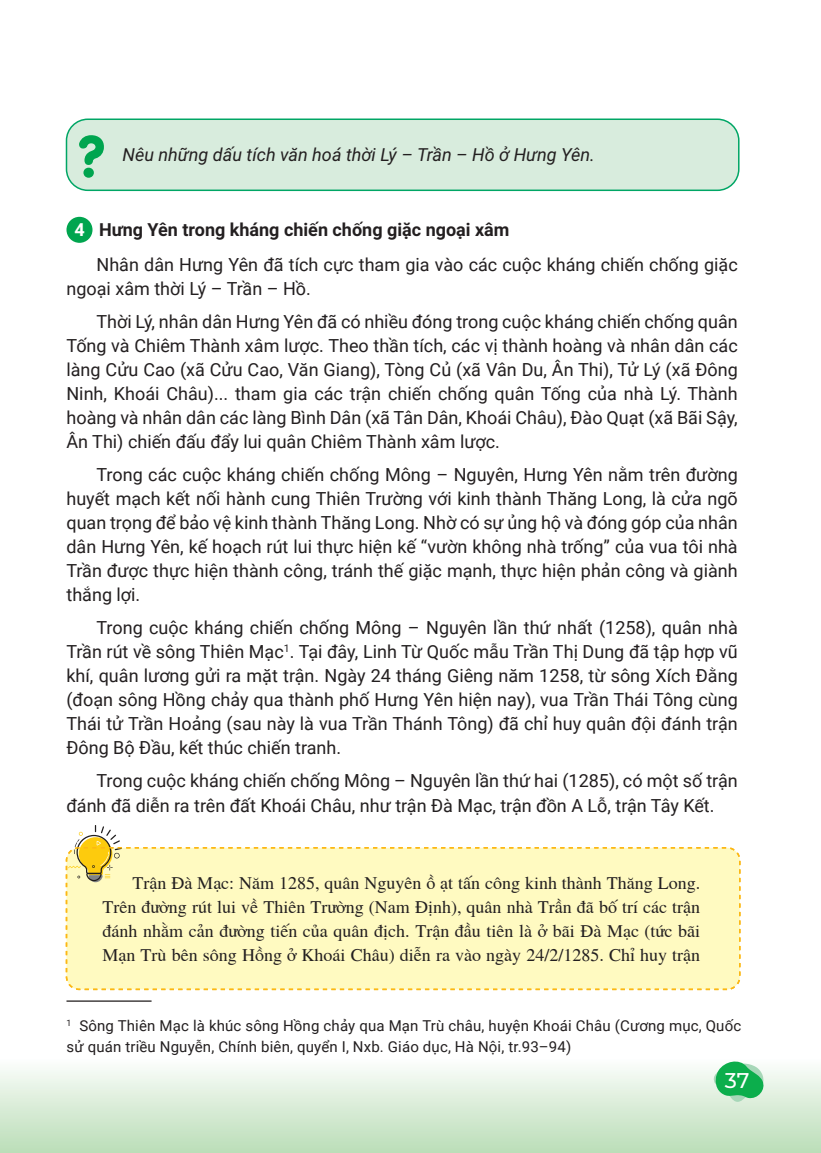
<style>
.page{position:relative;width:821px;height:1153px;background:#fff}
.page>*{position:absolute;margin:0;border:0;box-sizing:border-box;transform-origin:0 0}
.t1{font:500 21.15px "Montserrat";color:#fff}
.t2{font:18px/24px "Roboto";color:#231f20}
.t3{font:18px/24px "Times";color:#231f20;text-align:justify}
.t4{font:italic 18px "Roboto";color:#231f20}
.t5{font:15px/21px "Roboto";letter-spacing:.01em;color:#231f20}
.s1{font-weight:700;color:#fff}
.s2{font-weight:700}
</style>
<div class="page">
<div style="left:0;top:1046px;width:821px;height:106px;background:linear-gradient(to bottom,#fff,#bcdeb9)"></div>
<svg style="left:713px;top:1057px;width:53px;height:45px"></svg>
<hr style="left:66px;top:1000px;width:86px;height:1px;background:#231f20">
<div style="left:66px;top:119px;width:672px;height:71px;background:#d8ecdd;border-radius:21px"></div>
<div style="left:66px;top:118px;width:673px;height:73px;border:2px solid #00a665;border-radius:21px"></div>
<svg style="left:79px;top:135px;width:25px;height:43px"></svg>
<div style="left:66px;top:847px;width:673px;height:142px;background:#fffac1;border-radius:13px"></div>
<svg style="left:68px;top:825px;width:52px;height:57px"></svg>
<div style="left:66px;top:847px;width:674px;height:143px;border:2px dashed #fcb814;border-radius:13px"></div>
<div style="left:66px;top:217px;width:26px;height:26px;background:#00a54f;border-radius:50%"></div>
<p class="t4" style="left:122px;top:142px;width:474px">Nêu những dấu tích văn hoá thời Lý – Trần – Hồ ở Hưng Yên.</p>
<p class="t2" style="left:96px;top:212px;width:643px;line-height:34.5px;text-indent:-22px"><span class="s1">4</span> <span class="s2">Hưng Yên trong kháng chiến chống giặc ngoại xâm<br></span>Nhân dân Hưng Yên đã tích cực tham gia vào các cuộc kháng chiến chống giặc</p>
<p class="t2" style="left:96px;top:271px;width:642px;line-height:33px;text-indent:-30px">ngoại xâm thời Lý – Trần – Hồ.<br>Thời Lý, nhân dân Hưng Yên đã có nhiều đóng trong cuộc kháng chiến chống quân</p>
<p class="t2" style="left:66px;top:332px;width:673px;text-align:justify">Tống và Chiêm Thành xâm lược. Theo thần tích, các vị thành hoàng và nhân dân các làng Cửu Cao (xã Cửu Cao, Văn Giang), Tòng Củ (xã Vân Du, Ân Thi), Tử Lý (xã Đông Ninh, Khoái Châu)... tham gia các trận chiến chống quân Tống của nhà Lý. Thành hoàng và nhân dân các làng Bình Dân (xã Tân Dân, Khoái Châu), Đào Quạt (xã Bãi Sậy, Ân Thi) chiến đấu đẩy lui quân Chiêm Thành xâm lược.</p>
<p class="t2" style="left:66px;top:461px;width:673px;text-align:justify;text-indent:30px">Trong các cuộc kháng chiến chống Mông – Nguyên, Hưng Yên nằm trên đường huyết mạch kết nối hành cung Thiên Trường với kinh thành Thăng Long, là cửa ngõ quan trọng để bảo vệ kinh thành Thăng Long. Nhờ có sự ủng hộ và đóng góp của nhân dân Hưng Yên, kế hoạch rút lui thực hiện kế “vườn không nhà trống” của vua tôi nhà Trần được thực hiện thành công, tránh thế giặc mạnh, thực hiện phản công và giành thắng lợi.</p>
<p class="t2" style="left:66px;top:614px;width:673px;text-align:justify;text-indent:30px">Trong cuộc kháng chiến chống Mông – Nguyên lần thứ nhất (1258), quân nhà Trần rút về sông Thiên Mạc<sup>1</sup>. Tại đây, Linh Từ Quốc mẫu Trần Thị Dung đã tập hợp vũ khí, quân lương gửi ra mặt trận. Ngày 24 tháng Giêng năm 1258, từ sông Xích Đằng (đoạn sông Hồng chảy qua thành phố Hưng Yên hiện nay), vua Trần Thái Tông cùng Thái tử Trần Hoảng (sau này là vua Trần Thánh Tông) đã chỉ huy quân đội đánh trận Đông Bộ Đầu, kết thúc chiến tranh.</p>
<p class="t2" style="left:66px;top:766px;width:673px;line-height:25.5px;text-indent:30px">Trong cuộc kháng chiến chống Mông – Nguyên lần thứ hai (1285), có một số trận đánh đã diễn ra trên đất Khoái Châu, như trận Đà Mạc, trận đồn A Lỗ, trận Tây Kết.</p>
<p class="t3" style="left:102px;top:869px;width:599px;text-indent:30px">Trận Đà Mạc: Năm 1285, quân Nguyên ồ ạt tấn công kinh thành Thăng Long.<br>Trên đường rút lui về Thiên Trường (Nam Định), quân nhà Trần đã bố trí các trận đánh nhằm cản đường tiến của quân địch. Trận đầu tiên là ở bãi Đà Mạc (tức bãi Mạn Trù bên sông Hồng ở Khoái Châu) diễn ra vào ngày 24/2/1285. Chỉ huy trận</p>
<p class="t5" style="left:66px;top:1014px;width:676px"><sup>1</sup> Sông Thiên Mạc là khúc sông Hồng chảy qua Mạn Trù châu, huyện Khoái Châu (Cương mục, Quốc sử quán triều Nguyễn, Chính biên, quyển I, Nxb. Giáo dục, Hà Nội, tr.93–94)</p>
<p class="t1" style="left:725px;top:1065px;width:26px">37</p>
</div>
